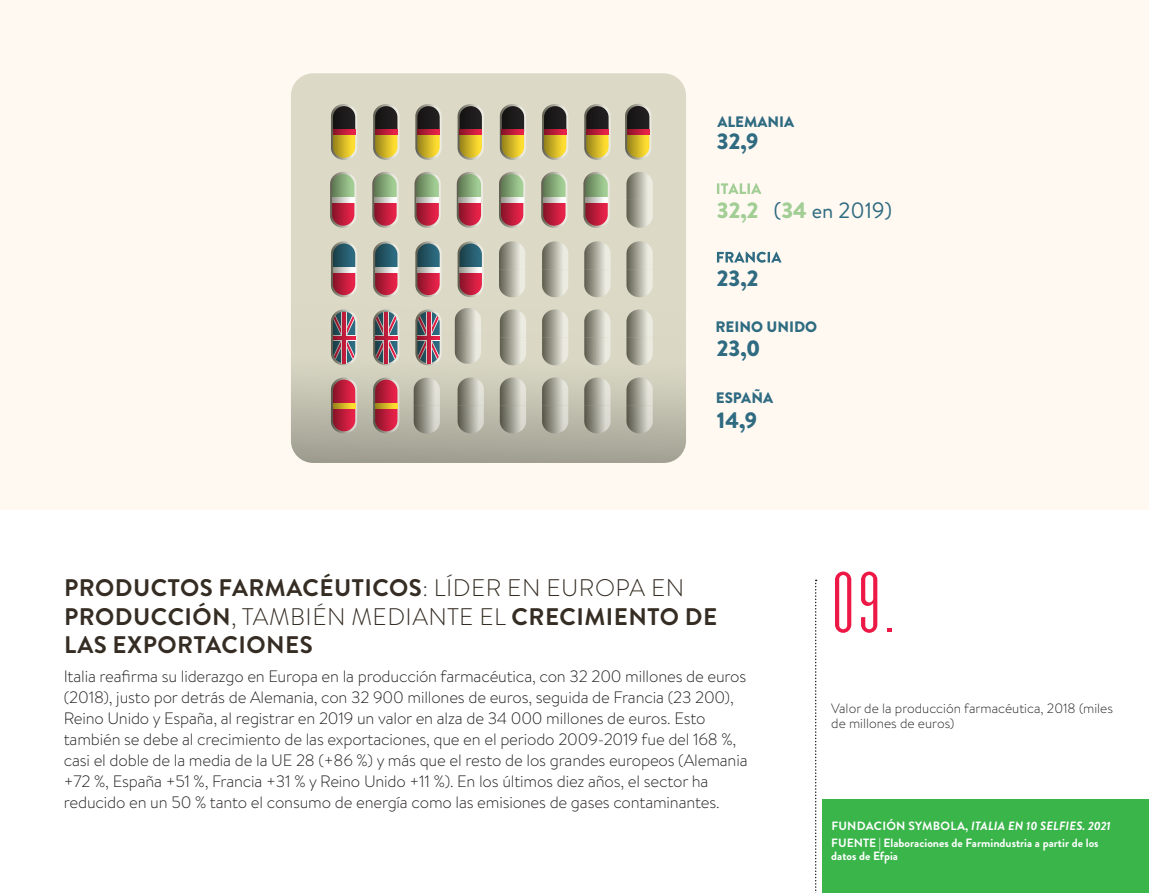
<style>
.page{position:relative;width:1149px;height:893px;background:#fff}
.page>*{position:absolute;margin:0;border:0;box-sizing:border-box;transform-origin:0 0}
.t1{font:condensed 75px "Chrysler";color:#ed1845}
.t2{font:700 24px/28.5px "Brandon Grotesque";letter-spacing:.02em;color:#352d23}
.t3{font:900 22.8px "Brandon Grotesque";color:#2f6b81}
.t4{font:22.8px "Brandon Grotesque";color:#2f6b81}
.t5{font:900 22.8px "Brandon Grotesque";color:#a2ce95}
.t6{font:300 16.5px/21px "Brandon Text";letter-spacing:-.01em;color:#231f20}
.t7{font:900 15.15px "Brandon Grotesque";color:#2f6b81}
.t8{font:300 13.5px/15px "Brandon Text";color:#231f20}
.t9{font:700 12px/12.8px "Brandon Grotesque";color:#fff}
.t10{font:italic 700 12px "Brandon Grotesque";letter-spacing:.02em;color:#fff}
.s1{font-weight:900;color:#a2ce95}
.s2{font-weight:300}
.s3{font-style:normal}
</style>
<div class="page">
<div style="left:822px;top:799px;width:326px;height:94px;background:#3ab54a"></div>
<div style="left:0;top:0;width:1148px;height:509px;background:#fff9f2"></div>
<svg style="left:291px;top:73px;width:394px;height:390px"></svg>
<svg style="left:331px;top:104px;width:26px;height:56px"></svg>
<svg style="left:373px;top:104px;width:26px;height:56px"></svg>
<svg style="left:415px;top:104px;width:26px;height:56px"></svg>
<svg style="left:457px;top:104px;width:26px;height:56px"></svg>
<svg style="left:499px;top:104px;width:27px;height:56px"></svg>
<svg style="left:542px;top:104px;width:26px;height:56px"></svg>
<svg style="left:584px;top:104px;width:26px;height:56px"></svg>
<svg style="left:625px;top:104px;width:26px;height:56px"></svg>
<svg style="left:331px;top:241px;width:26px;height:56px"></svg>
<svg style="left:373px;top:241px;width:26px;height:56px"></svg>
<svg style="left:415px;top:241px;width:26px;height:56px"></svg>
<svg style="left:457px;top:241px;width:26px;height:56px"></svg>
<svg style="left:542px;top:241px;width:26px;height:56px"></svg>
<svg style="left:584px;top:241px;width:26px;height:56px"></svg>
<svg style="left:626px;top:241px;width:26px;height:56px"></svg>
<svg style="left:331px;top:309px;width:26px;height:56px"></svg>
<svg style="left:373px;top:309px;width:26px;height:56px"></svg>
<svg style="left:415px;top:309px;width:26px;height:56px"></svg>
<svg style="left:499px;top:309px;width:27px;height:56px"></svg>
<svg style="left:542px;top:309px;width:26px;height:56px"></svg>
<svg style="left:584px;top:309px;width:26px;height:56px"></svg>
<svg style="left:626px;top:309px;width:26px;height:56px"></svg>
<svg style="left:331px;top:377px;width:26px;height:56px"></svg>
<svg style="left:373px;top:377px;width:26px;height:56px"></svg>
<svg style="left:457px;top:377px;width:26px;height:56px"></svg>
<svg style="left:499px;top:377px;width:27px;height:56px"></svg>
<svg style="left:542px;top:377px;width:26px;height:56px"></svg>
<svg style="left:584px;top:377px;width:26px;height:56px"></svg>
<svg style="left:626px;top:377px;width:26px;height:56px"></svg>
<svg style="left:717px;top:183px;width:44px;height:11px"></svg>
<svg style="left:716px;top:252px;width:65px;height:11px"></svg>
<svg style="left:330px;top:172px;width:26px;height:56px"></svg>
<svg style="left:372px;top:172px;width:26px;height:56px"></svg>
<svg style="left:414px;top:172px;width:26px;height:56px"></svg>
<svg style="left:456px;top:172px;width:27px;height:56px"></svg>
<svg style="left:499px;top:172px;width:26px;height:56px"></svg>
<svg style="left:541px;top:172px;width:26px;height:56px"></svg>
<svg style="left:583px;top:172px;width:26px;height:56px"></svg>
<svg style="left:626px;top:172px;width:26px;height:56px"></svg>
<svg style="left:454px;top:308px;width:27px;height:56px"></svg>
<svg style="left:499px;top:241px;width:26px;height:56px"></svg>
<svg style="left:413px;top:378px;width:27px;height:56px"></svg>
<svg style="left:815px;top:580px;width:1px;height:313px"></svg>
<p class="t7" style="left:717px;top:111px;width:78px">ALEMANIA</p>
<p class="t3" style="left:716px;top:125px;width:43px">32,9</p>
<p class="t5" style="left:716px;top:194px;width:43px">32,2</p>
<p class="t4" style="left:773px;top:194px;width:120px">(<span class="s1">34</span> en 2019)</p>
<p class="t3" style="left:716px;top:262px;width:43px">23,2</p>
<p class="t7" style="left:715px;top:316px;width:103px">REINO UNIDO</p>
<p class="t3" style="left:716px;top:332px;width:45px">23,0</p>
<p class="t7" style="left:715px;top:387px;width:59px">ESPAÑA</p>
<p class="t3" style="left:716px;top:404px;width:42px">14,9</p>
<p class="t2" style="left:64px;top:574px;width:654px">PRODUCTOS FARMACÉUTICOS<span class="s2">: LÍDER EN EUROPA EN<br></span>PRODUCCIÓN<span class="s2">, TAMBIÉN MEDIANTE EL</span> CRECIMIENTO DE<br>LAS EXPORTACIONES</p>
<p class="t6" style="left:64px;top:665px;width:685px">Italia reafirma su liderazgo en Europa en la producción farmacéutica, con 32 200 millones de euros (2018), justo por detrás de Alemania, con 32 900 millones de euros, seguida de Francia (23 200), Reino Unido y España, al registrar en 2019 un valor en alza de 34 000 millones de euros. Esto también se debe al crecimiento de las exportaciones, que en el periodo 2009-2019 fue del 168 %, casi el doble de la media de la UE 28 (+86 %) y más que el resto de los grandes europeos (Alemania +72 %, España +51 %, Francia +31 % y Reino Unido +11 %). En los últimos diez años, el sector ha reducido en un 50 % tanto el consumo de energía como las emisiones de gases contaminantes.</p>
<p class="t1" style="left:831px;top:558px;width:67px">09.</p>
<p class="t8" style="left:831px;top:700px;width:283px">Valor de la producción farmacéutica, 2018 (miles de millones de euros)</p>
<p class="t10" style="left:831px;top:818px;width:281px"><span class="s3">FUNDACIÓN SYMBOLA,</span> ITALIA EN 10 SELFIES. 2021</p>
<p class="t9" style="left:831px;top:837px;width:269px">FUENTE | Elaboraciones de Farmindustria a partir de los datos de Efpia</p>
</div>
